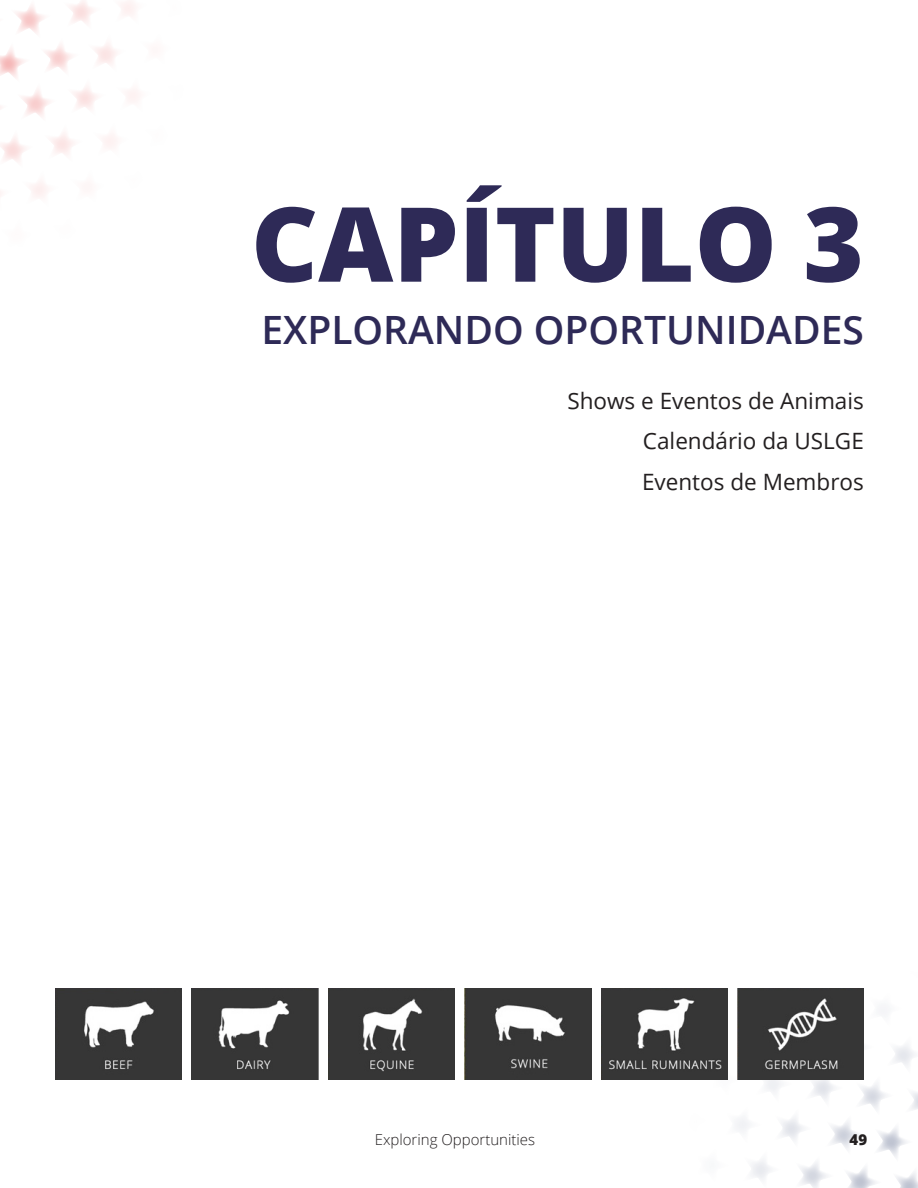
<style>
.page{position:relative;width:918px;height:1188px;background:#fff}
.page>*{position:absolute;margin:0;border:0;box-sizing:border-box;transform-origin:0 0}
.t1{font:800 103.5px "Open Sans";color:#2e2a57}
.t2{font:600 39px "Open Sans";color:#2e2a57}
.t3{font:22.5px "Open Sans";color:#231f20}
.t4{font:300 15px "Open Sans";color:#231f20}
.t5{font:800 15px "Open Sans";color:#231f20}
</style>
<div class="page">
<svg style="left:0;top:1px;width:138px;height:196px"></svg>
<svg style="left:727px;top:988px;width:191px;height:200px"></svg>
<img style="left:192px;top:988px;width:126px;height:92px">
<img style="left:56px;top:988px;width:126px;height:92px">
<img style="left:737px;top:988px;width:127px;height:92px">
<img style="left:601px;top:988px;width:126px;height:92px">
<img style="left:328px;top:988px;width:127px;height:92px">
<img style="left:465px;top:988px;width:126px;height:92px">
<p class="t1" style="left:251px;top:165px;width:614px">CAPÍTULO 3</p>
<p class="t2" style="left:261px;top:303px;width:604px">EXPLORANDO OPORTUNIDADES</p>
<p class="t3" style="left:567px;top:385px;width:298px">Shows e Eventos de Animais</p>
<p class="t3" style="left:643px;top:426px;width:222px">Calendário da USLGE</p>
<p class="t3" style="left:642px;top:466px;width:223px">Eventos de Membros</p>
<p class="t4" style="left:375px;top:1130px;width:162px">Exploring Opportunities</p>
<p class="t5" style="left:850px;top:1129px;width:19px">49</p>
</div>
